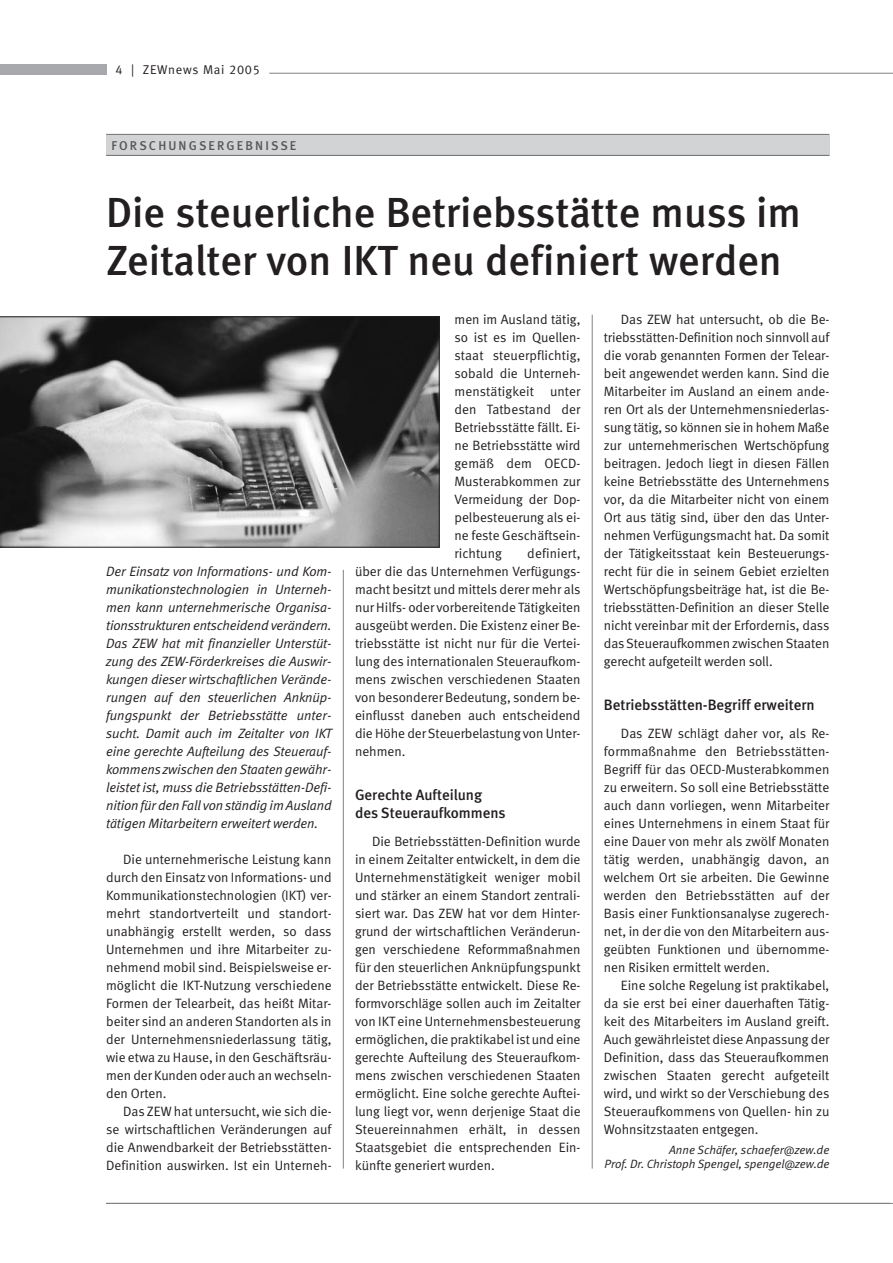
<style>
.page{position:relative;width:893px;height:1263px;background:#fff}
.page>*{position:absolute;margin:0;border:0;box-sizing:border-box;transform-origin:0 0}
.t1{font:42px/48px "Meta Medium LF";color:#231f20}
.t2{font:15px/18px "Meta Medium LF";color:#231f20}
.t3{font:13.5px/18px "Meta Normal LF";color:#231f20;text-align:justify}
.t4{font:italic 13.5px/18px "Meta Normal LF";letter-spacing:-.005em;color:#231f20;text-align:justify}
.t5{font:12.75px "Meta Medium LF";letter-spacing:.17em;color:#58595b}
.t6{font:12.75px "Meta Normal LF";letter-spacing:.055em;color:#231f20}
.t7{font:italic 12px/14.5px "Meta Normal LF";letter-spacing:-.005em;color:#231f20;text-align:right}
</style>
<div class="page">
<div style="left:0;top:64px;width:106px;height:10px;background:#a7a9ac"></div>
<hr style="left:269px;top:73px;width:623px;height:1px;background:#808285">
<hr style="left:106px;top:1203px;width:786px;height:1px;background:#808285">
<div style="left:106px;top:135px;width:723px;height:20px;background:#d1d3d4"></div>
<hr style="left:106px;top:134px;width:723px;height:1px;background:#6d6e70">
<hr style="left:106px;top:155px;width:723px;height:1px;background:#6d6e70">
<hr style="left:343px;top:570px;width:1px;height:599px;background:#808285">
<hr style="left:592px;top:315px;width:1px;height:854px;background:#808285">
<svg style="left:0;top:316px;width:439px;height:231px;background:#757575"></svg>
<p class="t6" style="left:115px;top:65px;width:146px">4 | ZEWnews Mai 2005</p>
<p class="t5" style="left:111px;top:140px;width:186px">FORSCHUNGSERGEBNISSE</p>
<h1 class="t1" style="left:106px;top:191px;width:696px">Die steuerliche Betriebsstätte muss im<br>Zeitalter von IKT neu definiert werden</h1>
<p class="t4" style="left:106px;top:564px;width:227px">Der Einsatz von Informations- und Kom&shy;munikationstechnologien in Unterneh&shy;men kann unternehmerische Organisa&shy;tionsstrukturen entscheidend verändern.<br>Das ZEW hat mit finanzieller Unterstüt&shy;zung des ZEW-Förderkreises die Auswir&shy;kungen dieser wirtschaftlichen Verände&shy;rungen auf den steuerlichen Anknüp&shy;fungspunkt der Betriebsstätte unter&shy;sucht. Damit auch im Zeitalter von IKT eine gerechte Aufteilung des Steuerauf&shy;kommens zwischen den Staaten gewähr&shy;leistet ist, muss die Betriebsstätten-Defi&shy;nition für den Fall von ständig im Ausland tätigen Mitarbeitern erweitert werden.</p>
<p class="t3" style="left:106px;top:851px;width:227px;text-indent:17px">Die unternehmerische Leistung kann durch den Einsatz von Informations- und Kommunikationstechnologien (IKT) ver&shy;mehrt standortverteilt und standort&shy;unabhängig erstellt werden, so dass Unternehmen und ihre Mitarbeiter zu&shy;nehmend mobil sind. Beispielsweise er&shy;möglicht die IKT-Nutzung verschiedene Formen der Telearbeit, das heißt Mitar&shy;beiter sind an anderen Standorten als in der Unternehmensniederlassung tätig, wie etwa zu Hause, in den Geschäftsräu&shy;men der Kunden oder auch an wechseln&shy;den Orten.</p>
<p class="t3" style="left:106px;top:1103px;width:227px;text-indent:17px">Das ZEW hat untersucht, wie sich die&shy;se wirtschaftlichen Veränderungen auf die Anwendbarkeit der Betriebsstätten-Definition auswirken. Ist ein Unterneh-</p>
<p class="t3" style="left:454px;top:311px;width:127px">men im Ausland tätig, so ist es im Quellen&shy;staat steuerpflichtig, sobald die Unterneh&shy;menstätigkeit unter den Tatbestand der Betriebsstätte fällt. Ei&shy;ne Betriebsstätte wird gemäß dem OECD-Musterabkommen zur Vermeidung der Dop&shy;pelbesteuerung als ei&shy;ne feste Geschäftsein&shy;richtung</p>
<p class="t3" style="left:355px;top:545px;width:227px;text-indent:172px">definiert, über die das Unternehmen Verfügungs&shy;macht besitzt und mittels derer mehr als nur Hilfs- oder vorbereitende Tätigkeiten ausgeübt werden. Die Existenz einer Be&shy;triebsstätte ist nicht nur für die Vertei&shy;lung des internationalen Steueraufkom&shy;mens zwischen verschiedenen Staaten von besonderer Bedeutung, sondern be&shy;einflusst daneben auch entscheidend die Höhe der Steuerbelastung von Unter&shy;nehmen.</p>
<p class="t2" style="left:355px;top:787px;width:152px">Gerechte Aufteilung des Steueraufkommens</p>
<p class="t3" style="left:355px;top:833px;width:227px;text-indent:17px">Die Betriebsstätten-Definition wurde in einem Zeitalter entwickelt, in dem die Unternehmenstätigkeit weniger mobil und stärker an einem Standort zentrali&shy;siert war. Das ZEW hat vor dem Hinter&shy;grund der wirtschaftlichen Veränderun&shy;gen verschiedene Reformmaßnahmen für den steuerlichen Anknüpfungspunkt der Betriebsstätte entwickelt. Diese Re&shy;formvorschläge sollen auch im Zeitalter von IKT eine Unternehmensbesteuerung ermöglichen, die praktikabel ist und eine gerechte Aufteilung des Steueraufkom&shy;mens zwischen verschiedenen Staaten ermöglicht. Eine solche gerechte Auftei&shy;lung liegt vor, wenn derjenige Staat die Steuereinnahmen erhält, in dessen Staatsgebiet die entsprechenden Ein&shy;künfte generiert wurden.</p>
<p class="t3" style="left:604px;top:311px;width:227px;text-indent:17px">Das ZEW hat untersucht, ob die Be&shy;triebsstätten-Definition noch sinnvoll auf die vorab genannten Formen der Telear&shy;beit angewendet werden kann. Sind die Mitarbeiter im Ausland an einem ande&shy;ren Ort als der Unternehmensniederlas&shy;sung tätig, so können sie in hohem Maße zur unternehmerischen Wertschöpfung beitragen. Jedoch liegt in diesen Fällen keine Betriebsstätte des Unternehmens vor, da die Mitarbeiter nicht von einem Ort aus tätig sind, über den das Unter&shy;nehmen Verfügungsmacht hat. Da somit der Tätigkeitsstaat kein Besteuerungs&shy;recht für die in seinem Gebiet erzielten Wertschöpfungsbeiträge hat, ist die Be&shy;triebsstätten-Definition an dieser Stelle nicht vereinbar mit der Erfordernis, dass das Steueraufkommen zwischen Staaten gerecht aufgeteilt werden soll.</p>
<p class="t2" style="left:604px;top:697px;width:212px">Betriebsstätten-Begriff erweitern</p>
<p class="t3" style="left:604px;top:725px;width:227px;text-indent:17px">Das ZEW schlägt daher vor, als Re&shy;formmaßnahme den Betriebsstätten-Begriff für das OECD-Musterabkommen zu erweitern. So soll eine Betriebsstätte auch dann vorliegen, wenn Mitarbeiter eines Unternehmens in einem Staat für eine Dauer von mehr als zwölf Monaten tätig werden, unabhängig davon, an welchem Ort sie arbeiten. Die Gewinne werden den Betriebsstätten auf der Basis einer Funktionsanalyse zugerech&shy;net, in der die von den Mitarbeitern aus&shy;geübten Funktionen und übernomme&shy;nen Risiken ermittelt werden.</p>
<p class="t3" style="left:604px;top:977px;width:227px;text-indent:17px">Eine solche Regelung ist praktikabel, da sie erst bei einer dauerhaften Tätig&shy;keit des Mitarbeiters im Ausland greift.<br>Auch gewährleistet diese Anpassung der Definition, dass das Steueraufkommen zwischen Staaten gerecht aufgeteilt wird, und wirkt so der Verschiebung des Steueraufkommens von Quellen- hin zu Wohnsitzstaaten entgegen.</p>
<p class="t7" style="left:604px;top:1143px;width:226px">Anne Schäfer, schaefer@zew.de<br>Prof. Dr. Christoph Spengel, spengel@zew.de</p>
</div>
